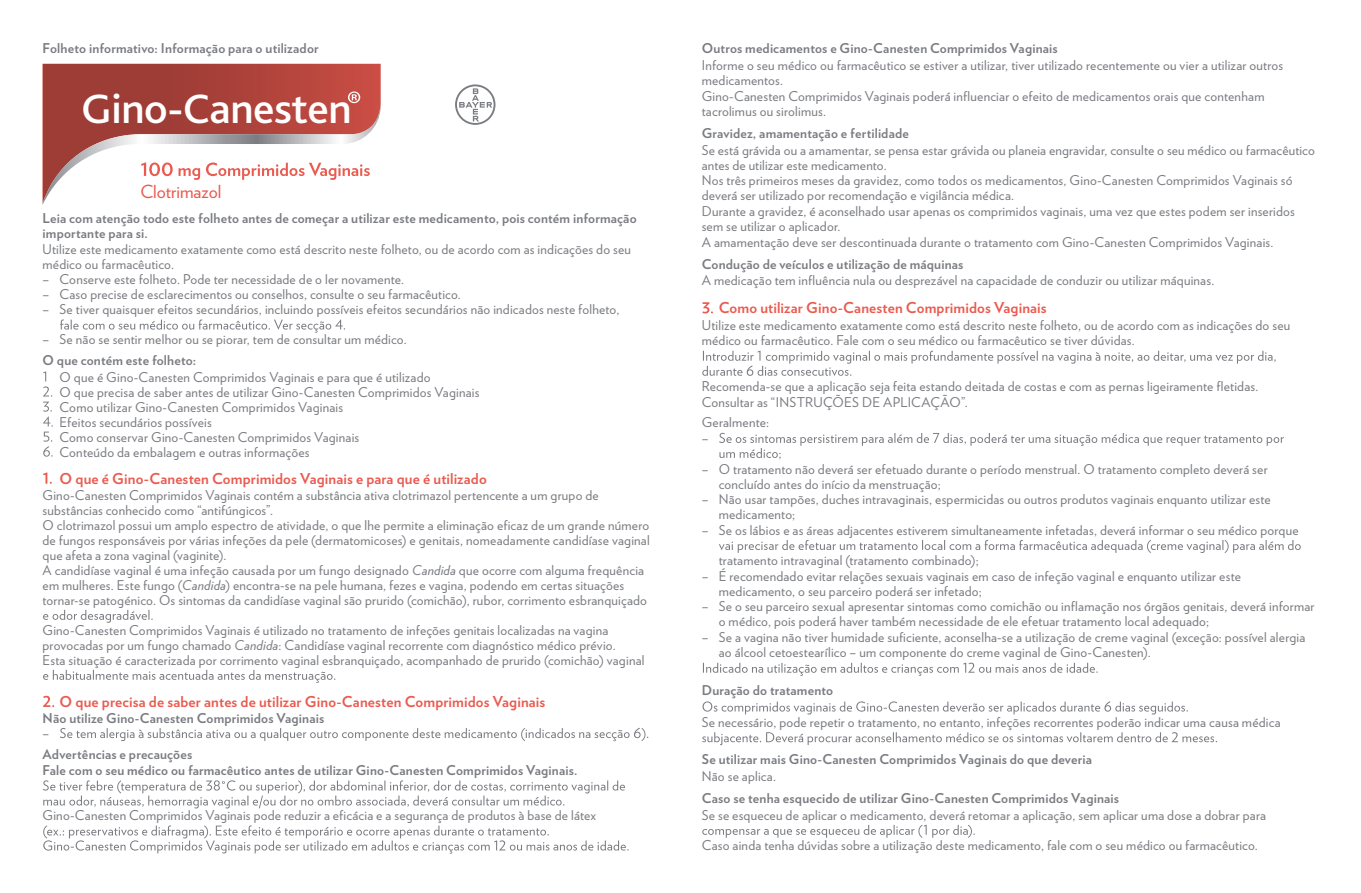
<style>
.page{position:relative;width:1361px;height:893px;background:#fff}
.page>*{position:absolute;margin:0;border:0;box-sizing:border-box;transform-origin:0 0}
.t1{font:500 42.9px "Bliss Pro";letter-spacing:-.01em;color:#fff}
.t2{font:18px "Verlag";color:#ea5a4f}
.t3{font:700 15px "Verlag";letter-spacing:.01em;color:#ea5a4f}
.t4{font:13.5px/15px "Verlag";letter-spacing:.015em;color:#7a7c81}
.t5{font:700 13.5px/15px "Verlag";letter-spacing:.015em;color:#7a7c81}
.s1{font-style:italic}
</style>
<div class="page">
<svg style="left:455px;top:84px;width:40px;height:41px"></svg>
<svg style="left:60px;top:319px;width:285px;height:14px"></svg>
<svg style="left:43px;top:371px;width:10px;height:86px"></svg>
<svg style="left:43px;top:472px;width:9px;height:12px"></svg>
<svg style="left:43px;top:610px;width:110px;height:13px"></svg>
<svg style="left:43px;top:670px;width:292px;height:13px"></svg>
<svg style="left:43px;top:696px;width:11px;height:11px"></svg>
<svg style="left:60px;top:728px;width:588px;height:13px"></svg>
<svg style="left:43px;top:780px;width:582px;height:28px"></svg>
<svg style="left:43px;top:825px;width:586px;height:29px"></svg>
<svg style="left:702px;top:302px;width:11px;height:11px"></svg>
<svg style="left:702px;top:351px;width:573px;height:25px"></svg>
<svg style="left:719px;top:433px;width:565px;height:26px"></svg>
<svg style="left:719px;top:540px;width:581px;height:13px"></svg>
<svg style="left:703px;top:663px;width:394px;height:13px"></svg>
<svg style="left:702px;top:701px;width:486px;height:13px"></svg>
<svg style="left:702px;top:732px;width:515px;height:13px"></svg>
<svg style="left:702px;top:825px;width:273px;height:13px"></svg>
<svg style="left:43px;top:64px;width:338px;height:140px"></svg>
<p class="t5" style="left:43px;top:40px;width:278px">Folheto informativo: Informação para o utilizador</p>
<h1 class="t1" style="left:81px;top:83px;width:272px">Gino-Canesten</h1>
<h2 class="t2" style="left:140px;top:178px;width:83px">Clotrimazol</h2>
<p class="t5" style="left:43px;top:210px;width:596px">Leia com atenção todo este folheto antes de começar a utilizar este medicamento, pois contém informação importante para si.</p>
<p class="t4" style="left:43px;top:241px;width:590px">Utilize este medicamento exatamente como está descrito neste folheto, ou de acordo com as indicações do seu médico ou farmacêutico.</p>
<p class="t4" style="left:43px;top:271px;width:363px">– Conserve este folheto. Pode ter necessidade de o ler novamente.</p>
<p class="t4" style="left:43px;top:286px;width:420px">– Caso precise de esclarecimentos ou conselhos, consulte o seu farmacêutico.</p>
<p class="t4" style="left:43px;top:301px;width:578px">– Se tiver quaisquer efeitos secundários, incluindo possíveis efeitos secundários não indicados neste folheto,</p>
<p class="t4" style="left:43px;top:331px;width:366px">– Se não se sentir melhor ou se piorar, tem de consultar um médico.</p>
<p class="t5" style="left:43px;top:352px;width:155px">O que contém este folheto:</p>
<p class="t4" style="left:60px;top:368px;width:421px">O que é Gino-Canesten Comprimidos Vaginais e para que é utilizado<br>O que precisa de saber antes de utilizar Gino-Canesten Comprimidos Vaginais Como utilizar Gino-Canesten Comprimidos Vaginais<br>Efeitos secundários possíveis<br>Como conservar Gino-Canesten Comprimidos Vaginais<br>Conteúdo da embalagem e outras informações</p>
<p class="t3" style="left:60px;top:466px;width:429px">O que é Gino-Canesten Comprimidos Vaginais e para que é utilizado</p>
<p class="t4" style="left:43px;top:487px;width:609px">Gino-Canesten Comprimidos Vaginais contém a substância ativa clotrimazol pertencente a um grupo de substâncias conhecido como “antifúngicos”.<br>O clotrimazol possui um amplo espectro de atividade, o que lhe permite a eliminação eficaz de um grande número de fungos responsáveis por várias infeções da pele (dermatomicoses) e genitais, nomeadamente candidíase vaginal que afeta a zona vaginal (vaginite).<br>A candidíase vaginal é uma infeção causada por um fungo designado <span class="s1">Candida</span> que ocorre com alguma frequência em mulheres. Este fungo (<span class="s1">Candida</span>) encontra-se na pele humana, fezes e vagina, podendo em certas situações tornar-se patogénico. Os sintomas da candidíase vaginal são prurido (comichão), rubor, corrimento esbranquiçado</p>
<p class="t4" style="left:43px;top:622px;width:603px">Gino-Canesten Comprimidos Vaginais é utilizado no tratamento de infeções genitais localizadas na vagina provocadas por um fungo chamado <span class="s1">Candida</span>: Candidíase vaginal recorrente com diagnóstico médico prévio.<br>Esta situação é caracterizada por corrimento vaginal esbranquiçado, acompanhado de prurido (comichão) vaginal</p>
<p class="t3" style="left:60px;top:690px;width:487px">O que precisa de saber antes de utilizar Gino-Canesten Comprimidos Vaginais</p>
<p class="t5" style="left:43px;top:710px;width:283px">Não utilize Gino-Canesten Comprimidos Vaginais</p>
<p class="t4" style="left:43px;top:725px;width:8px">–</p>
<p class="t5" style="left:43px;top:746px;width:536px;line-height:16px">Advertências e precauções<br>Fale com o seu médico ou farmacêutico antes de utilizar Gino-Canesten Comprimidos Vaginais.</p>
<p class="t4" style="left:43px;top:807px;width:555px">Gino-Canesten Comprimidos Vaginais pode reduzir a eficácia e a segurança de produtos à base de látex</p>
<p class="t5" style="left:702px;top:40px;width:357px">Outros medicamentos e Gino-Canesten Comprimidos Vaginais</p>
<p class="t4" style="left:702px;top:57px;width:583px">Informe o seu médico ou farmacêutico se estiver a utilizar, tiver utilizado recentemente ou vier a utilizar outros medicamentos.<br>Gino-Canesten Comprimidos Vaginais poderá influenciar o efeito de medicamentos orais que contenham tacrolimus ou sirolimus.</p>
<p class="t5" style="left:702px;top:125px;width:209px">Gravidez, amamentação e fertilidade</p>
<p class="t4" style="left:702px;top:141px;width:614px">Se está grávida ou a amamentar, se pensa estar grávida ou planeia engravidar, consulte o seu médico ou farmacêutico antes de utilizar este medicamento.<br>Nos três primeiros meses da gravidez, como todos os medicamentos, Gino-Canesten Comprimidos Vaginais só deverá ser utilizado por recomendação e vigilância médica.<br>Durante a gravidez, é aconselhado usar apenas os comprimidos vaginais, uma vez que estes podem ser inseridos sem se utilizar o aplicador.<br>A amamentação deve ser descontinuada durante o tratamento com Gino-Canesten Comprimidos Vaginais.</p>
<p class="t5" style="left:702px;top:256px;width:263px">Condução de veículos e utilização de máquinas</p>
<p class="t4" style="left:702px;top:272px;width:514px">A medicação tem influência nula ou desprezável na capacidade de conduzir ou utilizar máquinas.</p>
<p class="t3" style="left:719px;top:296px;width:329px">Como utilizar Gino-Canesten Comprimidos Vaginais</p>
<p class="t4" style="left:702px;top:317px;width:590px">Utilize este medicamento exatamente como está descrito neste folheto, ou de acordo com as indicações do seu médico ou farmacêutico. Fale com o seu médico ou farmacêutico se tiver dúvidas.</p>
<p class="t4" style="left:702px;top:378px;width:558px;line-height:15.8px">Recomenda-se que a aplicação seja feita estando deitada de costas e com as pernas ligeiramente fletidas.<br>Consultar as “INSTRUÇÕES DE APLICAÇÃO”.</p>
<p class="t4" style="left:702px;top:414px;width:69px;line-height:15.8px">Geralmente: –</p>
<p class="t4" style="left:719px;top:460px;width:550px;text-indent:-17px">– O tratamento não deverá ser efetuado durante o período menstrual. O tratamento completo deverá ser concluído antes do início da menstruação;</p>
<p class="t4" style="left:719px;top:491px;width:553px;text-indent:-17px">– Não usar tampões, duches intravaginais, espermicidas ou outros produtos vaginais enquanto utilizar este medicamento;</p>
<p class="t4" style="left:702px;top:522px;width:598px">– Se os lábios e as áreas adjacentes estiverem simultaneamente infetadas, deverá informar o seu médico porque</p>
<p class="t4" style="left:719px;top:552px;width:261px">tratamento intravaginal (tratamento combinado);</p>
<p class="t4" style="left:719px;top:568px;width:524px;text-indent:-17px">– É recomendado evitar relações sexuais vaginais em caso de infeção vaginal e enquanto utilizar este medicamento, o seu parceiro poderá ser infetado;</p>
<p class="t4" style="left:719px;top:598px;width:597px;text-indent:-17px">– Se o seu parceiro sexual apresentar sintomas como comichão ou inflamação nos órgãos genitais, deverá informar o médico, pois poderá haver também necessidade de ele efetuar tratamento local adequado;</p>
<p class="t4" style="left:719px;top:629px;width:588px;text-indent:-17px">– Se a vagina não tiver humidade suficiente, aconselha-se a utilização de creme vaginal (exceção: possível alergia ao álcool cetoestearílico – um componente do creme vaginal de Gino-Canesten).</p>
<p class="t5" style="left:702px;top:682px;width:133px">Duração do tratamento</p>
<p class="t4" style="left:702px;top:714px;width:580px">Se necessário, pode repetir o tratamento, no entanto, infeções recorrentes poderão indicar uma causa médica</p>
<p class="t5" style="left:702px;top:751px;width:392px">Se utilizar mais Gino-Canesten Comprimidos Vaginais do que deveria</p>
<p class="t4" style="left:702px;top:768px;width:76px">Não se aplica.</p>
<p class="t5" style="left:702px;top:790px;width:419px">Caso se tenha esquecido de utilizar Gino-Canesten Comprimidos Vaginais</p>
<p class="t4" style="left:702px;top:807px;width:566px">Se se esqueceu de aplicar o medicamento, deverá retomar a aplicação, sem aplicar uma dose a dobrar para</p>
<p class="t4" style="left:702px;top:837px;width:557px">Caso ainda tenha dúvidas sobre a utilização deste medicamento, fale com o seu médico ou farmacêutico.</p>
</div>
